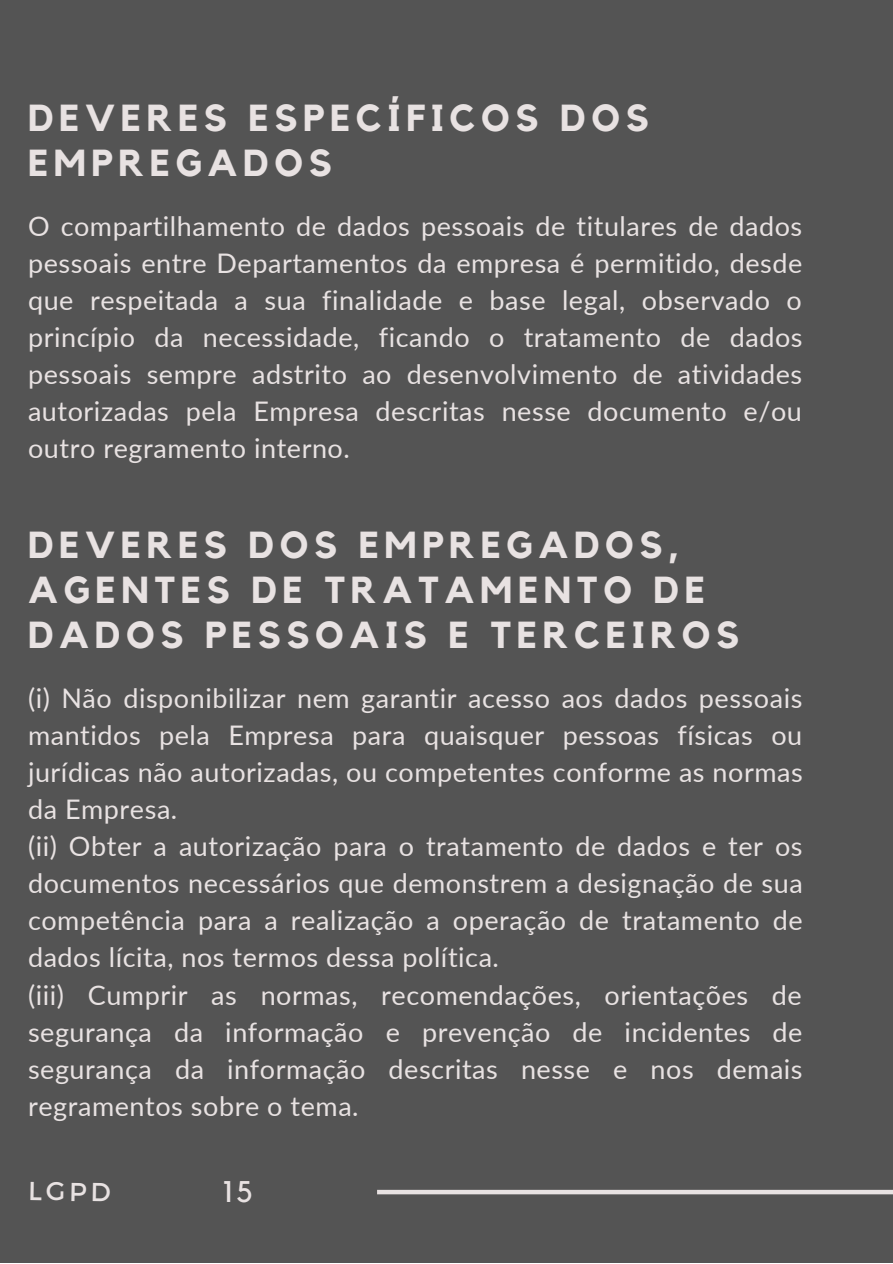
<style>
.page{position:relative;width:893px;height:1264px;background:#fff}
.page>*{position:absolute;margin:0;border:0;box-sizing:border-box;transform-origin:0 0}
.t1{font:700 37.5px/45px "Kollektif";letter-spacing:.15em;color:#e8e2e2}
.t2{font:29.7px "Kollektif";color:#e8e2e2}
.t3{font:27px/37px "Lato";letter-spacing:.02em;color:#e8e2e2;text-align:justify}
.t4{font:25.95px "Montserrat";color:#e8e2e2}
</style>
<div class="page">
<div style="left:0;top:0;width:892px;height:1262px;background:#545454"></div>
<div style="left:377px;top:1189px;width:515px;height:5px;background:#e8e2e2"></div>
<h1 class="t1" style="left:28px;top:97px;width:622px">DEVERES ESPECÍFICOS DOS<br>EMPREGADOS</h1>
<p class="t3" style="left:28px;top:207px;width:776px">O compartilhamento de dados pessoais de titulares de dados pessoais entre Departamentos da empresa é permitido, desde que respeitada a sua finalidade e base legal, observado o princípio da necessidade, ficando o tratamento de dados pessoais sempre adstrito ao desenvolvimento de atividades autorizadas pela Empresa descritas nesse documento e/ou outro regramento interno.</p>
<h1 class="t1" style="left:28px;top:523px;width:712px">DEVERES DOS EMPREGADOS,<br>AGENTES DE TRATAMENTO DE<br>DADOS PESSOAIS E TERCEIROS</h1>
<p class="t3" style="left:28px;top:678px;width:776px;text-align:left">(i) Não disponibilizar nem garantir acesso aos dados pessoais mantidos pela Empresa para quaisquer pessoas físicas ou jurídicas não autorizadas, ou competentes conforme as normas da Empresa.<br>(ii) Obter a autorização para o tratamento de dados e ter os documentos necessários que demonstrem a designação de sua competência para a realização a operação de tratamento de dados lícita, nos termos dessa política.<br>(iii) Cumprir as normas, recomendações, orientações de segurança da informação e prevenção de incidentes de segurança da informação descritas nesse e nos demais regramentos sobre o tema.</p>
<p class="t4" style="left:29px;top:1173px;width:84px;rotate:1deg">LGPD</p>
<p class="t2" style="left:223px;top:1178px;width:31px">15</p>
</div>
